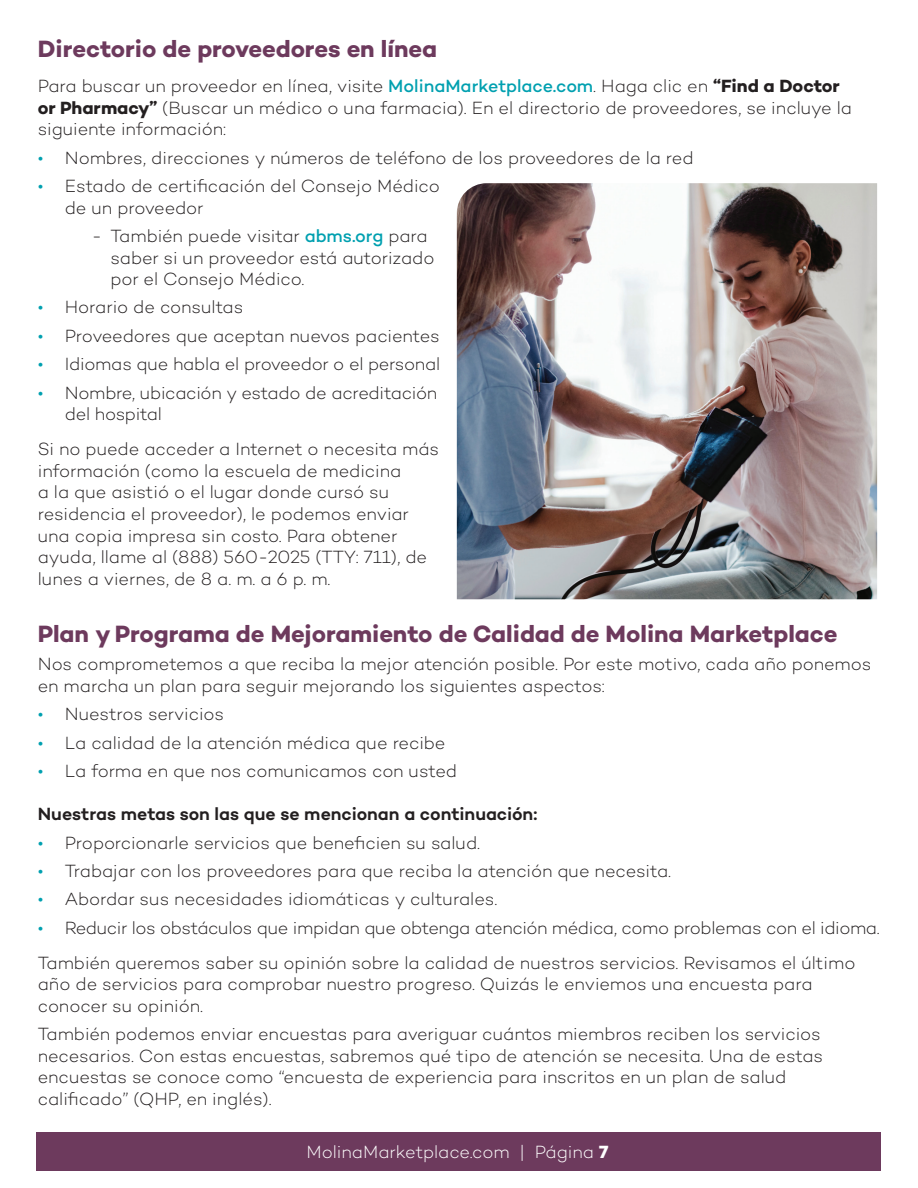
<style>
.page{position:relative;width:918px;height:1188px;background:#fff}
.page>*{position:absolute;margin:0;border:0;box-sizing:border-box;transform-origin:0 0}
.t1{font:700 24px "Campton";letter-spacing:-.005em;color:#6d3a5d}
.t2{font:300 18px/21.6px "Campton";letter-spacing:-.01em;color:#231f20}
.t3{font:600 18px "Campton";color:#231f20}
.t4{font:300 18px "Campton";color:#fff}
.s1{font-weight:500;color:#00a0b0}
.s2{font-weight:700}
.s3{color:#00a0b0}
</style>
<div class="page">
<div style="left:37px;top:1132px;width:844px;height:39px;background:#6d3a5d"></div>
<img style="left:457px;top:183px;width:420px;height:416px">
<h2 class="t1" style="left:38px;top:34px;width:401px">Directorio de proveedores en línea</h2>
<p class="t2" style="left:38px;top:75px;width:816px">Para buscar un proveedor en línea, visite <span class="s1">MolinaMarketplace.com</span>. Haga clic en <span class="s2">“Find a Doctor or Pharmacy”</span> (Buscar un médico o una farmacia). En el directorio de proveedores, se incluye la siguiente información:</p>
<p class="t2" style="left:38px;top:146px;width:657px"><span class="s3">•</span> Nombres, direcciones y números de teléfono de los proveedores de la red</p>
<p class="t2" style="left:65px;top:175px;width:377px;text-indent:-27px"><span class="s3">•</span> Estado de certificación del Consejo Médico de un proveedor</p>
<p class="t2" style="left:111px;top:225px;width:326px;text-indent:-19px">- También puede visitar <span class="s1">abms.org</span> para saber si un proveedor está autorizado por el Consejo Médico.</p>
<p class="t2" style="left:38px;top:296px;width:207px"><span class="s3">•</span> Horario de consultas</p>
<p class="t2" style="left:38px;top:325px;width:404px"><span class="s3">•</span> Proveedores que aceptan nuevos pacientes</p>
<p class="t2" style="left:38px;top:353px;width:404px"><span class="s3">•</span> Idiomas que habla el proveedor o el personal</p>
<p class="t2" style="left:65px;top:381px;width:374px;text-indent:-27px"><span class="s3">•</span> Nombre, ubicación y estado de acreditación del hospital</p>
<p class="t2" style="left:38px;top:438px;width:403px">Si no puede acceder a Internet o necesita más información (como la escuela de medicina<br>a la que asistió o el lugar donde cursó su residencia el proveedor), le podemos enviar una copia impresa sin costo. Para obtener ayuda, llame al (888) 560-2025 (TTY: 711), de lunes a viernes, de 8 a. m. a 6 p. m.</p>
<h2 class="t1" style="left:38px;top:619px;width:801px">Plan y Programa de Mejoramiento de Calidad de Molina Marketplace</h2>
<p class="t2" style="left:38px;top:653px;width:835px">Nos comprometemos a que reciba la mejor atención posible. Por este motivo, cada año ponemos en marcha un plan para seguir mejorando los siguientes aspectos:</p>
<p class="t2" style="left:38px;top:703px;width:188px"><span class="s3">•</span> Nuestros servicios</p>
<p class="t2" style="left:38px;top:731px;width:409px"><span class="s3">•</span> La calidad de la atención médica que recibe</p>
<p class="t2" style="left:38px;top:760px;width:421px"><span class="s3">•</span> La forma en que nos comunicamos con usted</p>
<h3 class="t3" style="left:38px;top:803px;width:501px">Nuestras metas son las que se mencionan a continuación:</h3>
<p class="t2" style="left:38px;top:831px;width:444px"><span class="s3">•</span> Proporcionarle servicios que beneficien su salud.</p>
<p class="t2" style="left:38px;top:860px;width:635px"><span class="s3">•</span> Trabajar con los proveedores para que reciba la atención que necesita.</p>
<p class="t2" style="left:38px;top:888px;width:461px"><span class="s3">•</span> Abordar sus necesidades idiomáticas y culturales.</p>
<p class="t2" style="left:38px;top:916px;width:843px"><span class="s3">•</span> Reducir los obstáculos que impidan que obtenga atención médica, como problemas con el idioma.</p>
<p class="t2" style="left:38px;top:951px;width:819px">También queremos saber su opinión sobre la calidad de nuestros servicios. Revisamos el último año de servicios para comprobar nuestro progreso. Quizás le enviemos una encuesta para conocer su opinión.</p>
<p class="t2" style="left:38px;top:1023px;width:787px">También podemos enviar encuestas para averiguar cuántos miembros reciben los servicios necesarios. Con estas encuestas, sabremos qué tipo de atención se necesita. Una de estas encuestas se conoce como “encuesta de experiencia para inscritos en un plan de salud calificado” (QHP, en inglés).</p>
<p class="t4" style="left:306px;top:1141px;width:304px">MolinaMarketplace.com | Página <span class="s2">7</span></p>
</div>
